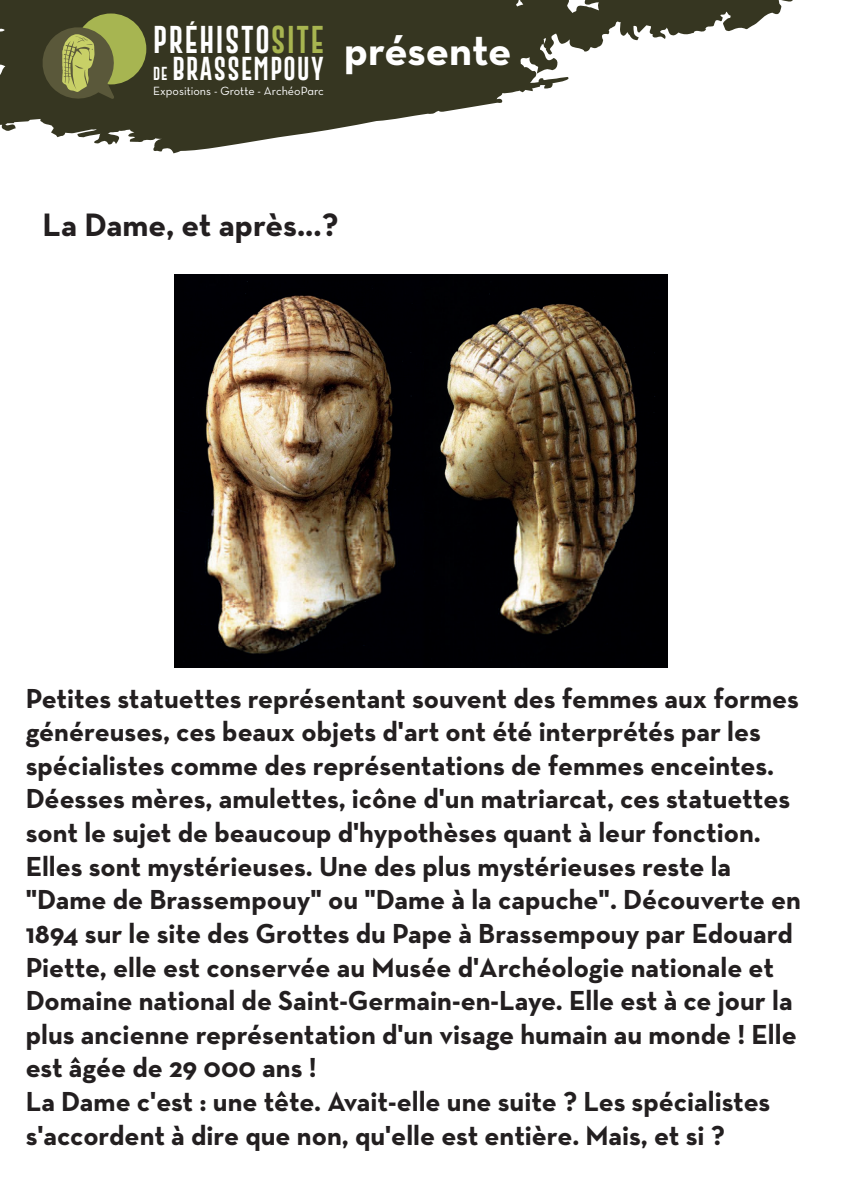
<style>
.page{position:relative;width:842px;height:1191px;background:#fff}
.page>*{position:absolute;margin:0;border:0;box-sizing:border-box;transform-origin:0 0}
.t1{font:700 43.4px "Neutra Text";letter-spacing:-.005em;color:#fff}
.t2{font:700 33px "Neutra Text";color:#231f20}
.t3{font:28.3px "Gobold Extra 2";letter-spacing:.06em;color:#fff}
.t4{font:700 28px/33.6px "Neutra Text";color:#231f20}
.t5{font:24.2px "Gobold Extra 2";letter-spacing:.06em;color:#fff}
.t6{font:12.1px "Neutra Text Book Alt";color:#fff}
.s1{color:#a8b550}
.s2{font-size:13.7px}
</style>
<div class="page">
<svg style="left:0;top:0;width:793px;height:153px;fill:#363621"></svg>
<div style="left:75px;top:14px;width:71px;height:70px;background:#a7b551;border-radius:50%"></div>
<svg style="left:39px;top:24px;width:78px;height:78px;background:#6f713f"></svg>
<img style="left:174px;top:274px;width:494px;height:393px">
<p class="t3" style="left:153px;top:21px;width:172px">PRÉHISTO<span class="s1">SITE</span></p>
<p class="t5" style="left:153px;top:53px;width:172px"><span class="s2">DE</span> BRASSEMPOUY</p>
<p class="t6" style="left:153px;top:84px;width:172px">Expositions - Grotte - ArchéoParc</p>
<h1 class="t1" style="left:344px;top:23px;width:169px">présente</h1>
<p class="t2" style="left:43px;top:204px;width:298px">La Dame, et après...?</p>
<p class="t4" style="left:26px;top:680px;width:777px">Petites statuettes représentant souvent des femmes aux formes généreuses, ces beaux objets d'art ont été interprétés par les spécialistes comme des représentations de femmes enceintes.<br>Déesses mères, amulettes, icône d'un matriarcat, ces statuettes sont le sujet de beaucoup d'hypothèses quant à leur fonction.<br>Elles sont mystérieuses. Une des plus mystérieuses reste la "Dame de Brassempouy" ou "Dame à la capuche". Découverte en 1894 sur le site des Grottes du Pape à Brassempouy par Edouard Piette, elle est conservée au Musée d'Archéologie nationale et Domaine national de Saint-Germain-en-Laye. Elle est à ce jour la plus ancienne représentation d'un visage humain au monde ! Elle est âgée de 29 000 ans !<br>La Dame c'est : une tête. Avait-elle une suite ? Les spécialistes s'accordent à dire que non, qu'elle est entière. Mais, et si ?</p>
</div>
